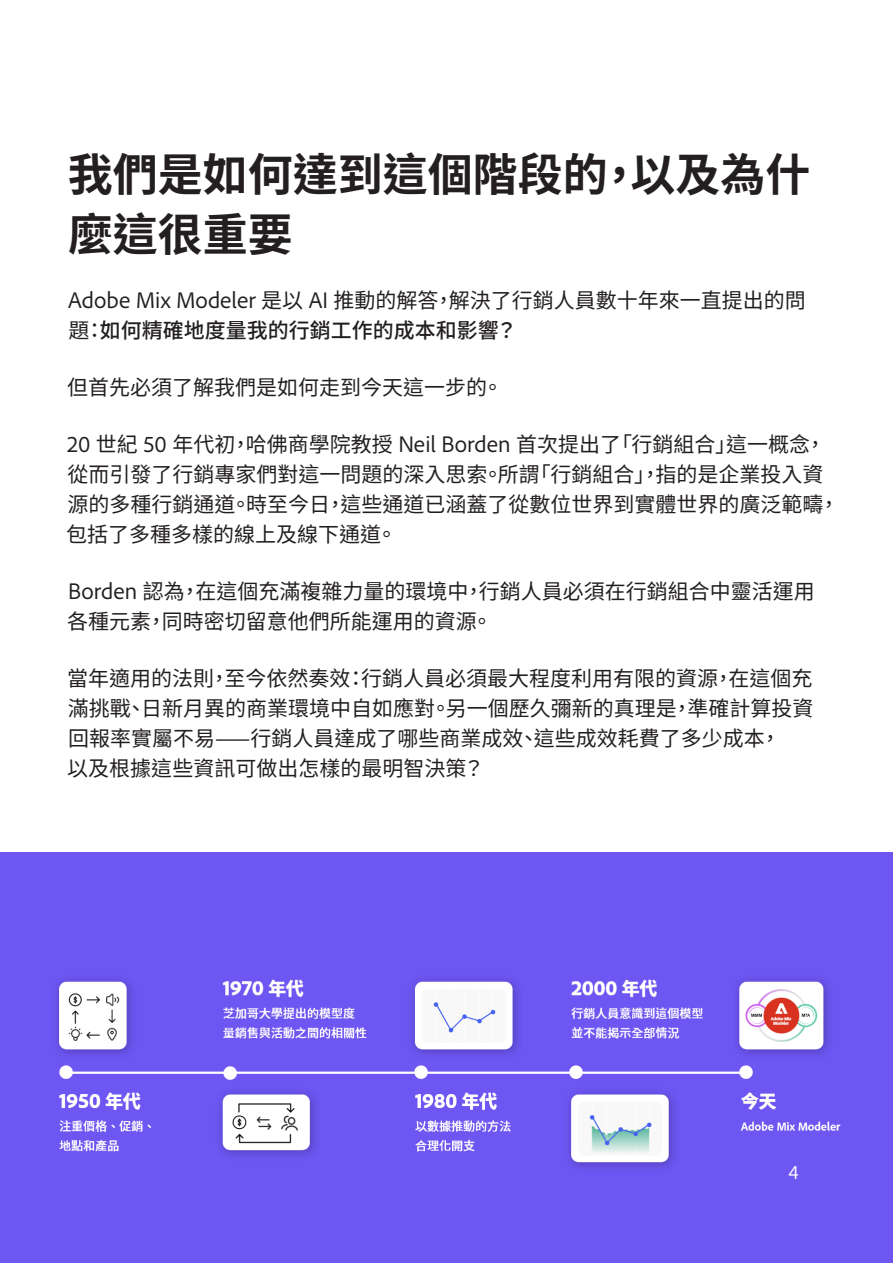
<style>
.page{position:relative;width:893px;height:1263px;background:#fff}
.page>*{position:absolute;margin:0;border:0;box-sizing:border-box;transform-origin:0 0}
.Chapter_Title{font:800 45px/60px "Adobe Clean Han TC";color:#231f20}
.Intro_Body_Copy{font:21px/30px "Adobe Clean Han TC";color:#231f20}
.t1{font:18px "Adobe Clean Han TC";color:#fff}
.s1{font-weight:700}
</style>
<div class="page">
<div style="left:0;top:852px;width:893px;height:411px;background:#6d56f1"></div>
<img style="left:56px;top:979px;width:785px;height:189px">
<p class="Chapter_Title" style="left:68px;top:145px;width:744px">我們是如何達到這個階段的，以及為什麼這很重要</p>
<p class="Intro_Body_Copy" style="left:68px;top:286px;width:739px">Adobe Mix Modeler 是以 AI 推動的解答，解決了行銷人員數十年來一直提出的問題：<span class="s1">如何精確地度量我的行銷工作的成本和影響？</span></p>
<p class="Intro_Body_Copy" style="left:67px;top:373px;width:437px">但首先必須了解我們是如何走到今天這一步的。</p>
<p class="Intro_Body_Copy" style="left:66px;top:430px;width:774px">20 世紀 50 年代初，哈佛商學院教授 Neil Borden 首次提出了「行銷組合」這一概念，從而引發了行銷專家們對這一問題的深入思索。所謂「行銷組合」，指的是企業投入資源的多種行銷通道。時至今日，這些通道已涵蓋了從數位世界到實體世界的廣泛範疇，包括了多種多樣的線上及線下通道。</p>
<p class="Intro_Body_Copy" style="left:67px;top:577px;width:749px">Borden 認為，在這個充滿複雜力量的環境中，行銷人員必須在行銷組合中靈活運用各種元素，同時密切留意他們所能運用的資源。</p>
<p class="Intro_Body_Copy" style="left:67px;top:664px;width:748px">當年適用的法則，至今依然奏效：行銷人員必須最大程度利用有限的資源，在這個充滿挑戰、日新月異的商業環境中自如應對。另一個歷久彌新的真理是，準確計算投資回報率實屬不易——行銷人員達成了哪些商業成效、這些成效耗費了多少成本，<br>以及根據這些資訊可做出怎樣的最明智決策？</p>
<p class="t1" style="left:788px;top:1162px;width:12px">4</p>
</div>
